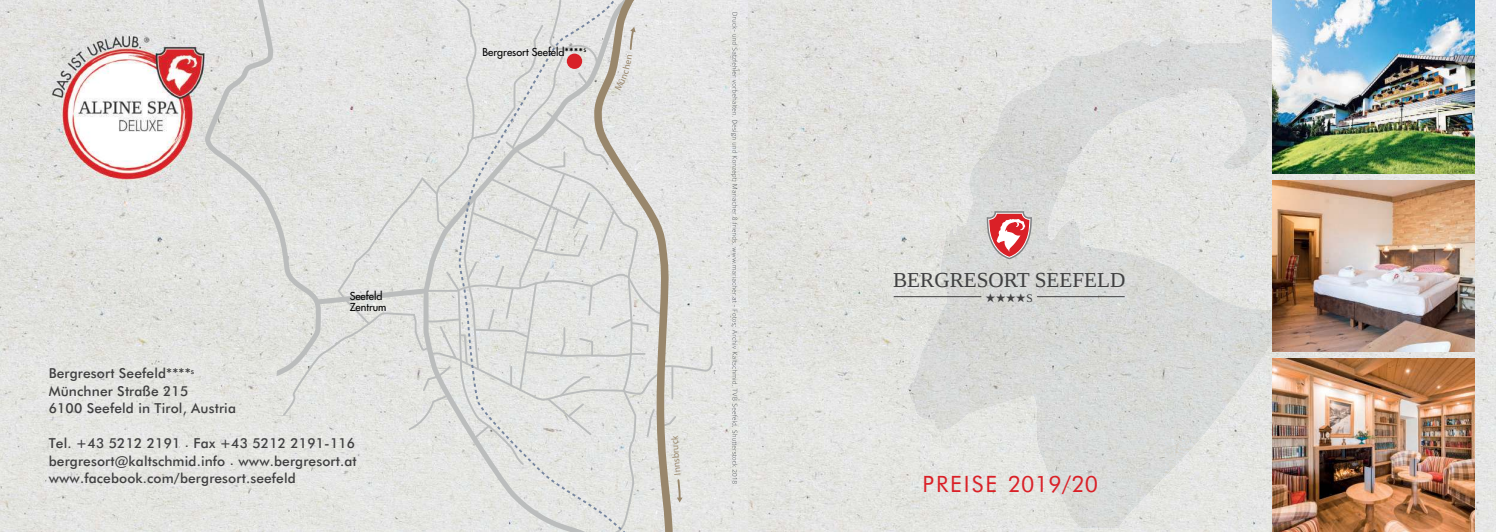
<style>
.page{position:relative;width:1496px;height:532px;background:#fff}
.page>*{position:absolute;margin:0;border:0;box-sizing:border-box;transform-origin:0 0}
.t1{font:22.5px "Futura BT";letter-spacing:.09em;color:#da2027}
.t2{font:21.25px "Liberation Serif";color:#404041}
.t3{font:500 13.75px/17.5px "Futura BT";letter-spacing:.01em;color:#404041}
.t4{font:11.5px "Liberation Serif";color:#404041}
.t5{font:500 10.75px/11.9px "Futura Std";color:#000}
.t6{font:9.5px "Myriad Pro";color:#99876c}
</style>
<div class="page">
<img style="left:0;top:0;width:1495px;height:531px">
<img style="left:1035px;top:38px;width:236px;height:89px">
<img style="left:993px;top:87px;width:43px;height:318px">
<img style="left:950px;top:140px;width:43px;height:287px">
<img style="left:1035px;top:127px;width:70px;height:45px">
<img style="left:1293px;top:173px;width:43px;height:8px">
<img style="left:1035px;top:172px;width:44px;height:354px">
<img style="left:1250px;top:212px;width:43px;height:162px">
<img style="left:907px;top:227px;width:43px;height:203px">
<img style="left:1078px;top:228px;width:87px;height:300px">
<img style="left:1164px;top:264px;width:86px;height:175px">
<img style="left:1164px;top:439px;width:36px;height:38px">
<img style="left:1221px;top:89px;width:50px;height:80px">
<img style="left:1222px;top:89px;width:42px;height:6px">
<img style="left:1271px;top:0;width:202px;height:173px">
<img style="left:1271px;top:181px;width:202px;height:170px">
<img style="left:1271px;top:358px;width:202px;height:173px">
<hr style="left:893px;top:296px;width:88px;height:1px;background:#404041">
<hr style="left:1037px;top:296px;width:87px;height:1px;background:#404041">
<svg style="left:986px;top:211px;width:45px;height:48px"></svg>
<img style="left:51px;top:36px;width:138px;height:143px">
<img style="left:731px;top:12px;width:6px;height:471px">
<img style="left:732px;top:12px;width:5px;height:62px">
<svg style="left:189px;top:0;width:16px;height:472px;background:#dfd6d3"></svg>
<svg style="left:713px;top:0;width:9px;height:531px;background:#e5e5e3"></svg>
<svg style="left:205px;top:0;width:508px;height:531px;background:#e0e0de"></svg>
<p class="t5" style="left:350px;top:290px;width:38px">Seefeld<br>Zentrum</p>
<p class="t3" style="left:49px;top:365px;width:189px">Bergresort Seefeld****<sup>s<br></sup>Münchner Straße 215<br>6100 Seefeld in Tirol, Austria</p>
<p class="t3" style="left:49px;top:435px;width:309px;text-align:justify">Tel. +43 5212 2191 . Fax +43 5212 2191-116 bergresort@kaltschmid.info . www.bergresort.at www.facebook.com/bergresort.seefeld</p>
<p class="t5" style="left:482px;top:47px;width:105px">Bergresort Seefeld****<sup>s</sup></p>
<p class="t6" style="left:672px;top:475px;width:18px;rotate:-95deg">nI ns</p>
<h2 class="t2" style="left:893px;top:266px;width:234px">BERGRESORT SEEFELD</h2>
<p class="t4" style="left:985px;top:291px;width:49px">★★★★S</p>
<h1 class="t1" style="left:922px;top:471px;width:177px">PREISE 2019/20</h1>
</div>
